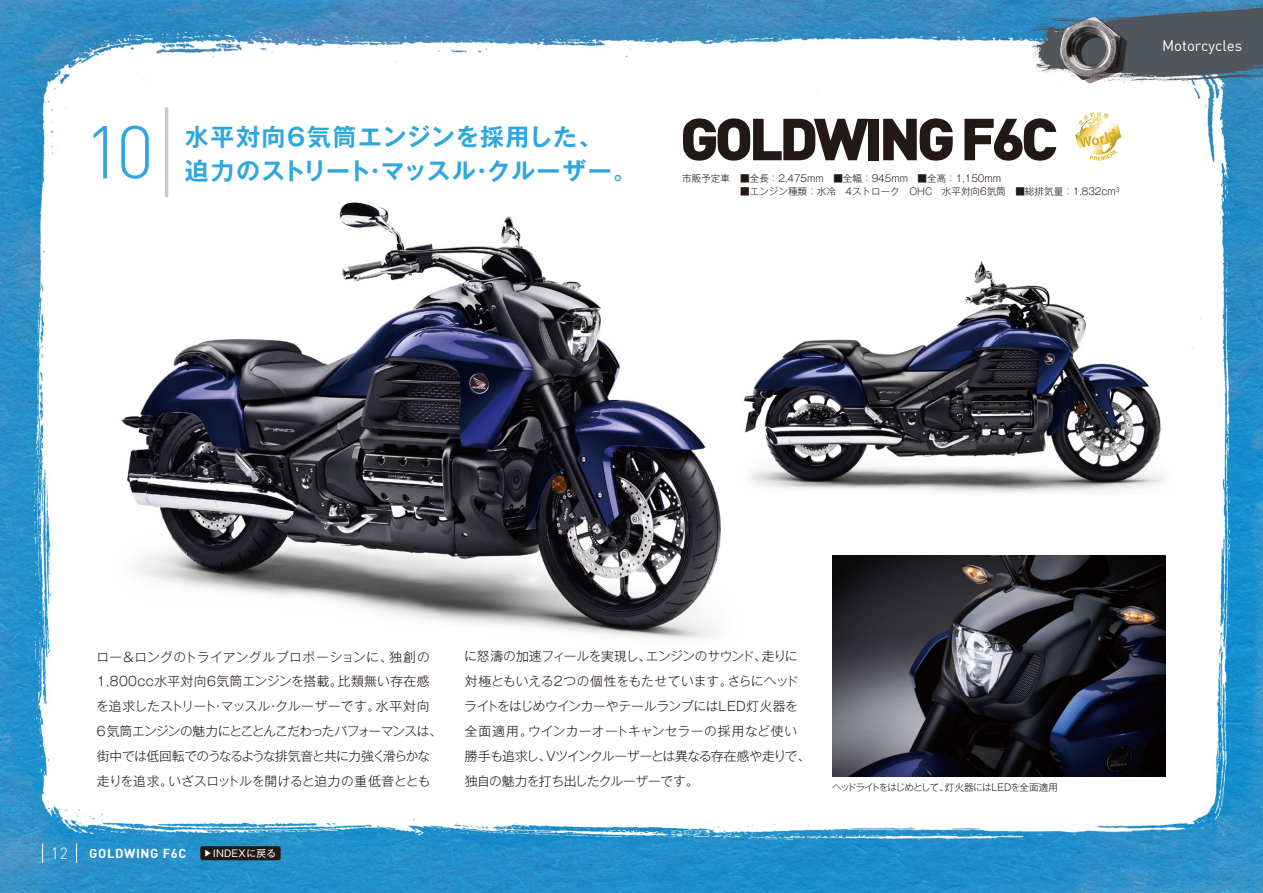
<style>
.page{position:relative;width:1263px;height:893px;background:#fff}
.page>*{position:absolute;margin:0;border:0;box-sizing:border-box;transform-origin:0 0}
.t1{font:300 73.5px "DIN";color:#2ea7e0}
.t2{font:900 58.35px "DIN";letter-spacing:-.075em;color:#221815;scale:1.04 1}
.t3{font:700 24px "Gothic MB101 Pro De";letter-spacing:.045em;color:#2ea7e0}
.t4{font:700 24px "Gothic MB101 Pro De";letter-spacing:.065em;color:#2ea7e0}
.t5{font:300 15.9px "DIN";color:#fff}
.t6{font:14.85px "DIN";color:#fff}
.t7{font:300 12.75px/25px "Gothic MB101 Pro";letter-spacing:-.015em;color:#221815}
.t8{font:700 12.75px "DIN";letter-spacing:.05em;color:#fff}
.t9{font:300 9.6px "Gothic MB101 Pro";color:#221815}
.t10{font:300 9.6px "Gothic MB101 Pro";letter-spacing:-.065em;color:#221815}
.t11{font:9.6px "Gothic MB101 Pro";letter-spacing:.03em;color:#fff}
</style>
<div class="page">
<img style="left:0;top:0;width:1263px;height:893px">
<img style="left:1064px;top:20px;width:63px;height:64px">
<img style="left:1058px;top:16px;width:64px;height:64px">
<img style="left:67px;top:139px;width:722px;height:541px">
<img style="left:733px;top:249px;width:448px;height:246px">
<img style="left:833px;top:555px;width:333px;height:221px">
<hr style="left:165px;top:108px;width:3px;height:89px;background:#c9caca">
<svg style="left:42px;top:843px;width:1px;height:20px"></svg>
<svg style="left:76px;top:843px;width:1px;height:20px"></svg>
<div style="left:200px;top:846px;width:81px;height:14px;background:#221815;border-radius:2px"></div>
<svg style="left:205px;top:850px;width:6px;height:7px"></svg>
<svg style="left:1075px;top:112px;width:46px;height:48px"></svg>
<h1 class="t1" style="left:84px;top:107px;width:72px">10</h1>
<h3 class="t4" style="left:185px;top:117px;width:419px">水平対向6気筒エンジンを採用した、</h3>
<h3 class="t3" style="left:185px;top:151px;width:454px">迫力のストリート・マッスル・クルーザー。</h3>
<h2 class="t2" style="left:680px;top:100px;width:364px">GOLDWING F6C</h2>
<p class="t9" style="left:682px;top:171px;width:320px">市販予定車 ■全長：2,475mm　■全幅：945mm　■全高：1,150mm</p>
<p class="t9" style="left:740px;top:184px;width:381px">■エンジン種類：水冷　4ストローク　OHC　水平対向6気筒　■総排気量：1,832cm<sup>3</sup></p>
<p class="t6" style="left:1162px;top:36px;width:82px">Motorcycles</p>
<p class="t7" style="left:96px;top:642px;width:347px">ロー＆ロングのトライアングルプロポーションに、独創の<br>1,800cc水平対向6気筒エンジンを搭載。比類無い存在感を追求したストリート・マッスル・クルーザーです。水平対向<br>6気筒エンジンの魅力にとことんこだわったパフォーマンスは、街中では低回転でのうなるような排気音と共に力強く滑らかな走りを追求。いざスロットルを開けると迫力の重低音ととも</p>
<p class="t7" style="left:464px;top:642px;width:347px">に怒濤の加速フィールを実現し、エンジンのサウンド、走りに対極ともいえる2つの個性をもたせています。さらにヘッドライトをはじめウインカーやテールランプにはLED灯火器を全面適用。ウインカーオートキャンセラーの採用など使い勝手も追求し、Vツインクルーザーとは異なる存在感や走りで、独自の魅力を打ち出したクルーザーです。</p>
<p class="t5" style="left:51px;top:844px;width:19px">12</p>
<p class="t8" style="left:89px;top:845px;width:99px">GOLDWING F6C</p>
<p class="t11" style="left:213px;top:845px;width:64px">INDEXに戻る</p>
<p class="t10" style="left:832px;top:779px;width:227px">ヘッドライトをはじめとして、灯火器にはLEDを全面適用</p>
</div>
